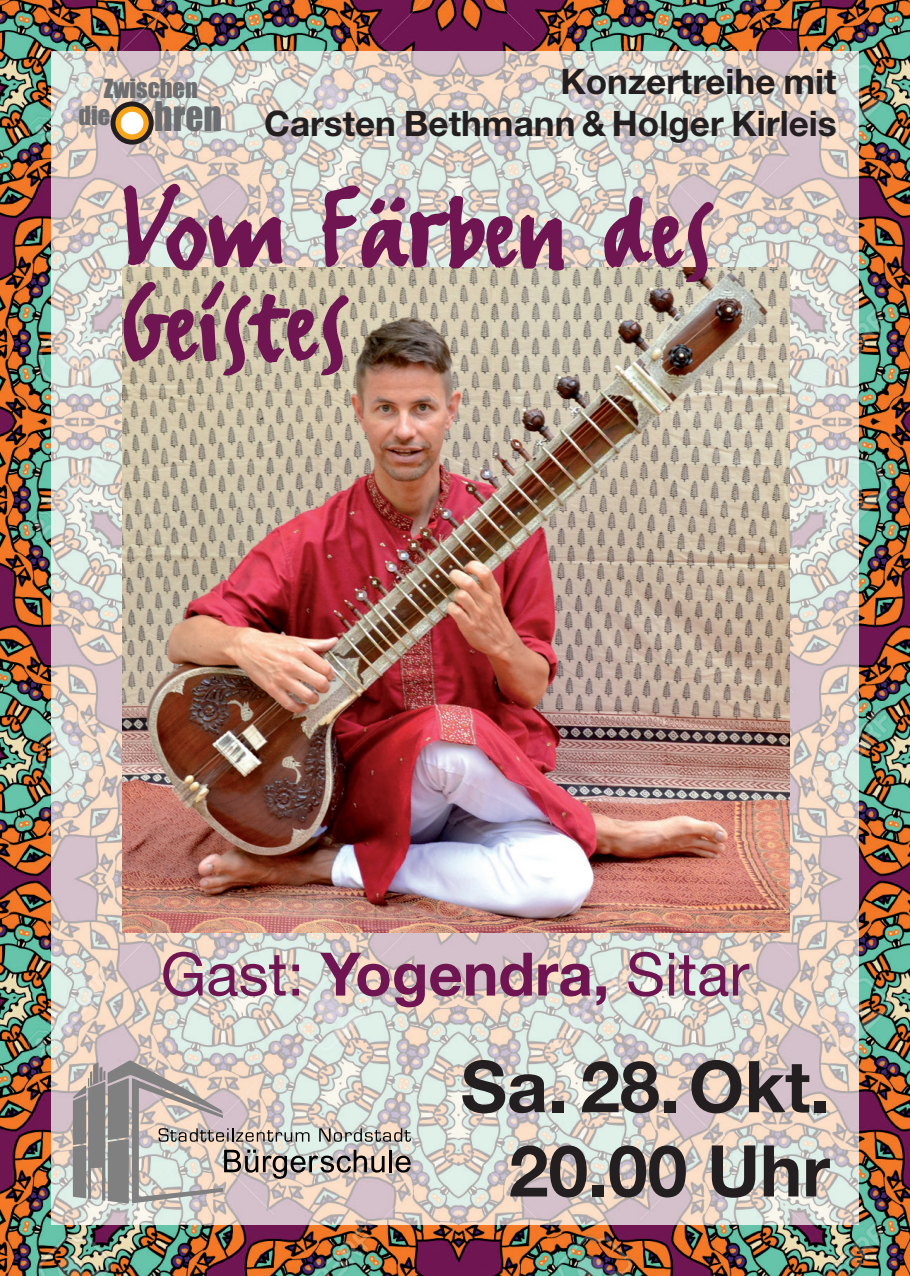
<style>
.page{position:relative;width:910px;height:1276px;background:#fff}
.page>*{position:absolute;margin:0;border:0;box-sizing:border-box;transform-origin:0 0}
.t1{font:130.2px/93.3px "FF Erikrighthand";color:#6e1552}
.t2{font:700 71.4px/84.3px "Helvetica Neue";color:#231f20;text-align:right}
.t3{font:60px "Helvetica Neue";color:#6e1552}
.t4{font:37.8px "Impact";color:#6c6d70;scale:.93 1}
.t5{font:700 35.1px/42px "Helvetica Neue";color:#231f20;text-align:right}
.t6{font:24.3px "Impact";color:#6c6d70}
.s1{font-weight:700}
</style>
<div class="page">
<img style="left:0;top:0;width:910px;height:1276px">
<img style="left:51px;top:51px;width:808px;height:1174px">
<svg style="left:72px;top:1060px;width:339px;height:143px;background:#c0b8b3"></svg>
<img style="left:123px;top:268px;width:666px;height:664px">
<div style="left:111px;top:102px;width:43px;height:43px;background:#231f20;border-radius:50%"></div>
<svg style="left:115px;top:106px;width:34px;height:34px"></svg>
<div style="left:121px;top:112px;width:22px;height:22px;background:#fff;border-radius:50%"></div>
<p class="t5" style="left:264px;top:63px;width:574px">Konzertreihe mit<br>Carsten Bethmann &amp; Holger Kirleis</p>
<h1 class="t1" style="left:121px;top:176px;width:593px">Vom Färben des<br>Geistes</h1>
<p class="t6" style="left:104px;top:81px;width:96px">Zwischen</p>
<p class="t4" style="left:78px;top:104px;width:156px"><sup>die</sup> hren</p>
<h3 class="t3" style="left:161px;top:952px;width:590px">Gast: <span class="s1">Yogendra,</span> Sitar</h3>
<h2 class="t2" style="left:461px;top:1051px;width:371px">Sa. 28.Okt.<br>20.00 Uhr</h2>
</div>
